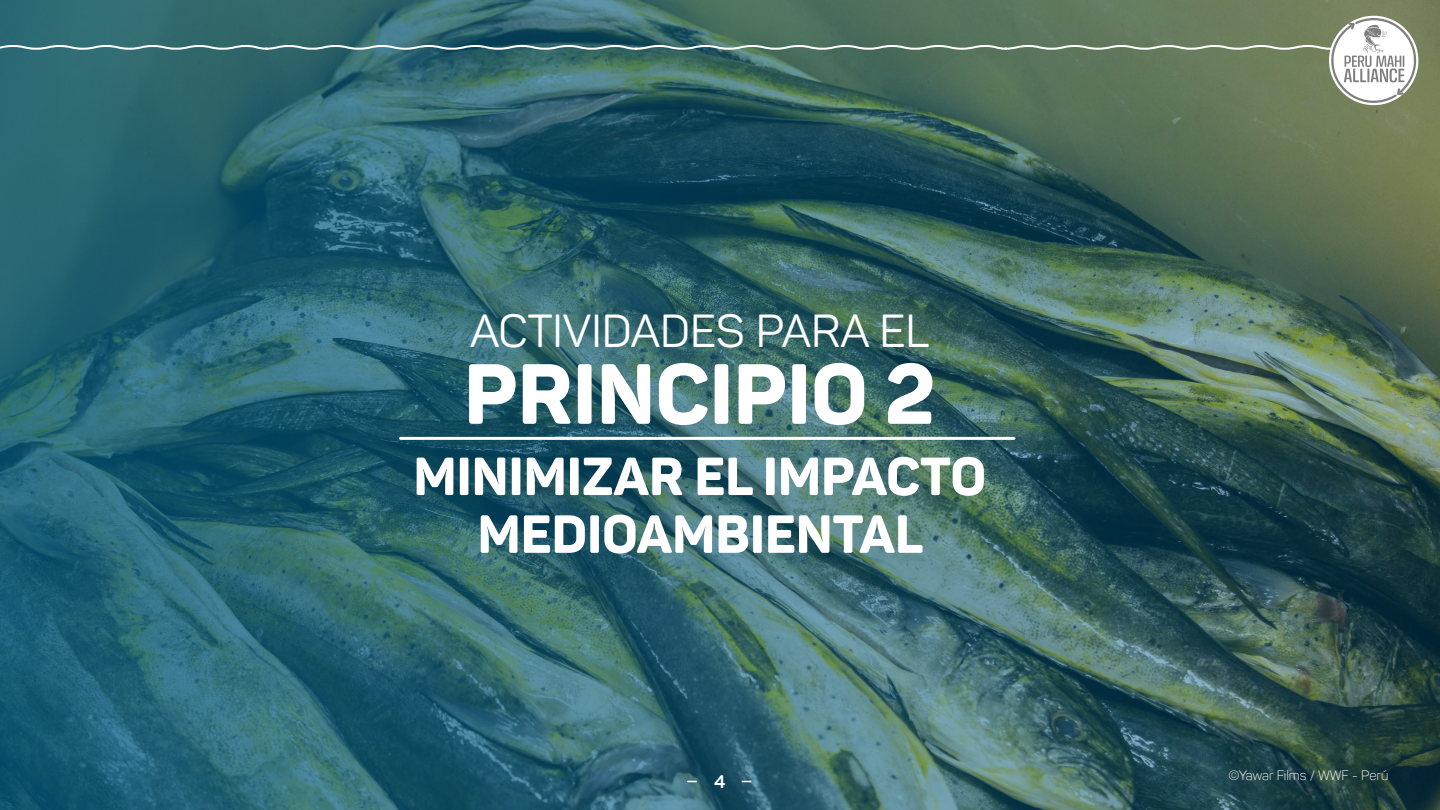
<style>
.page{position:relative;width:1440px;height:810px;background:#fff}
.page>*{position:absolute;margin:0;border:0;box-sizing:border-box;transform-origin:0 0}
.t1{font:800 84px "Panton";color:#fff}
.t2{font:800 52.8px/57.8px "Panton";color:#fff;text-align:center}
.t3{font:45.75px "Panton";color:#fff}
.t4{font:700 18px "Panton";color:#fff}
.t5{font:300 13.5px "Panton";color:#fff}
</style>
<div class="page">
<img style="left:0;top:0;width:1440px;height:810px">
<svg style="left:0;top:18px;width:1416px;height:85px;background:#50776f"></svg>
<hr style="left:400px;top:437px;width:614px;height:3px;background:#fff">
<p class="t3" style="left:470px;top:302px;width:461px">ACTIVIDADES PARA EL</p>
<h1 class="t1" style="left:464px;top:341px;width:473px">PRINCIPIO 2</h1>
<p class="t2" style="left:413px;top:447px;width:574px">MINIMIZAR EL IMPACTO<br>MEDIOAMBIENTAL</p>
<p class="t4" style="left:714px;top:770px;width:13px">4</p>
<p class="t5" style="left:1228px;top:767px;width:161px">©Yawar Films / WWF - Perú</p>
</div>
